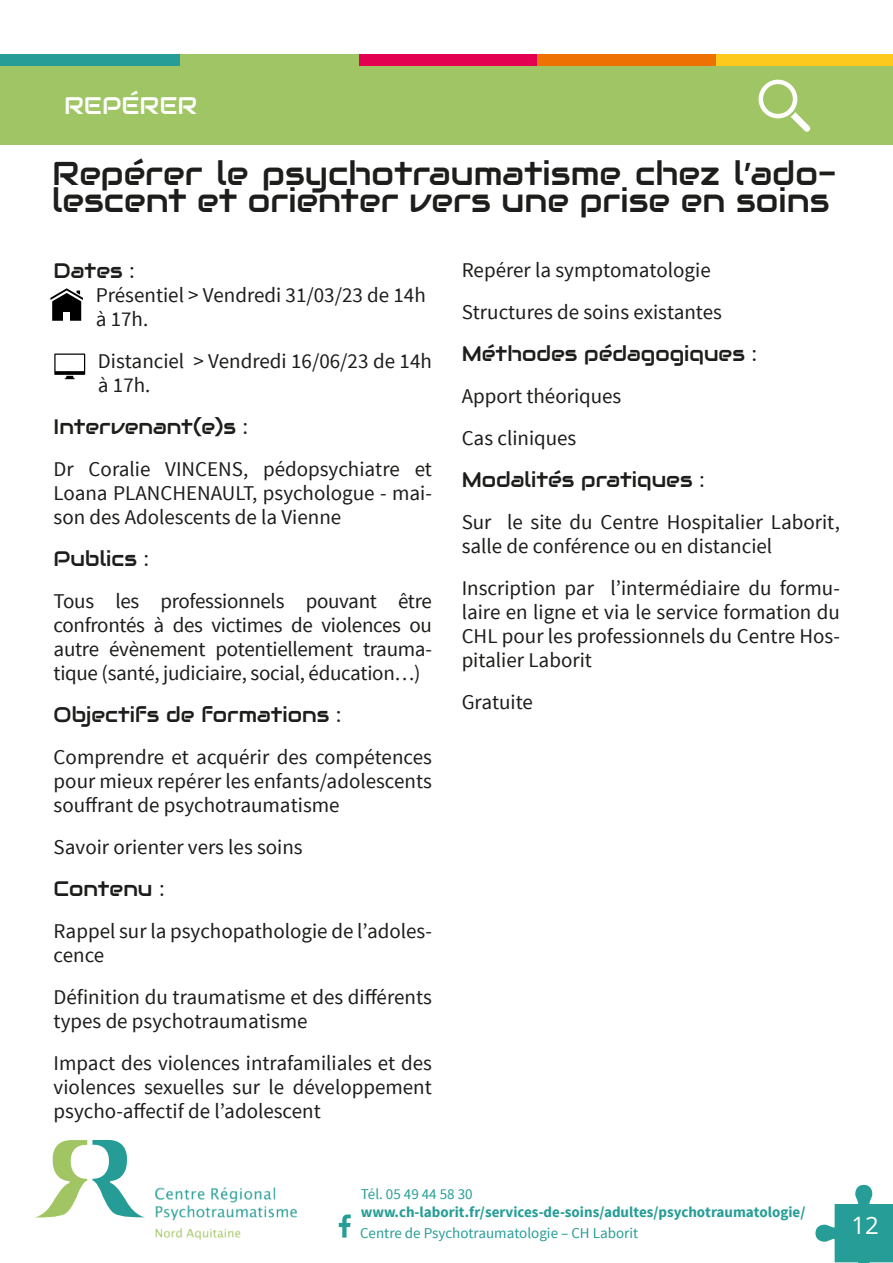
<style>
.page{position:relative;width:893px;height:1263px;background:#fff}
.page>*{position:absolute;margin:0;border:0;box-sizing:border-box;transform-origin:0 0}
.t1{font:33px/27px "Audiowide";color:#1d1d1b}
.t2{font:24px "Audiowide";color:#fff}
.t3{font:24px "Open Sans";color:#fff}
.t4{font:21px/24px "Source Sans Pro";color:#1d1d1b}
.t5{font:21px "Audiowide";color:#1d1d1b}
.t6{font:700 15px "Source Sans Pro";color:#269d96}
.t7{font:15px "Source Sans Pro";color:#269d96}
</style>
<div class="page">
<div style="left:0;top:65px;width:893px;height:80px;background:#a0c564"></div>
<svg style="left:759px;top:80px;width:51px;height:52px"></svg>
<svg style="left:815px;top:1184px;width:78px;height:79px"></svg>
<div style="left:537px;top:54px;width:179px;height:11px;background:#ed7103"></div>
<div style="left:716px;top:54px;width:177px;height:12px;background:#fdc91c"></div>
<div style="left:359px;top:54px;width:178px;height:11px;background:#e40051"></div>
<div style="left:180px;top:54px;width:179px;height:11px;background:#a0c564"></div>
<div style="left:0;top:54px;width:180px;height:12px;background:#269d96"></div>
<svg style="left:35px;top:1140px;width:110px;height:78px"></svg>
<svg style="left:339px;top:1214px;width:12px;height:23px"></svg>
<img style="left:156px;top:1188px;width:140px;height:52px">
<svg style="left:50px;top:288px;width:33px;height:33px"></svg>
<div style="left:64px;top:312px;width:6px;height:9px;background:#fff"></div>
<svg style="left:54px;top:353px;width:31px;height:26px"></svg>
<p class="t2" style="left:64px;top:90px;width:135px">REPÉRER</p>
<h1 class="t1" style="left:52px;top:160px;width:786px">Repérer le psychotraumatisme chez l’ado&shy;lescent et orienter vers une prise en soins</h1>
<p class="t5" style="left:54px;top:257px;width:82px">Dates :</p>
<p class="t4" style="left:96px;top:284px;width:332px">Présentiel &gt; Vendredi 31/03/23 de 14h à 17h.</p>
<p class="t4" style="left:98px;top:350px;width:335px">Distanciel &gt; Vendredi 16/06/23 de 14h à 17h.</p>
<p class="t5" style="left:54px;top:413px;width:196px">Intervenant(e)s :</p>
<p class="t4" style="left:54px;top:458px;width:380px;text-align:justify">Dr Coralie VINCENS, pédopsychiatre et Loana PLANCHENAULT, psychologue - mai&shy;son des Adolescents de la Vienne</p>
<p class="t5" style="left:54px;top:545px;width:97px">Publics :</p>
<p class="t4" style="left:54px;top:590px;width:380px;text-align:justify">Tous les professionnels pouvant être confrontés à des victimes de violences ou autre évènement potentiellement trauma&shy;tique (santé, judiciaire, social, éducation…)</p>
<p class="t5" style="left:54px;top:701px;width:289px">Objectifs de formations :</p>
<p class="t4" style="left:54px;top:746px;width:380px;text-align:justify">Comprendre et acquérir des compétences pour mieux repérer les enfants/adolescents souffrant de psychotraumatisme</p>
<p class="t4" style="left:54px;top:836px;width:251px">Savoir orienter vers les soins</p>
<p class="t5" style="left:54px;top:875px;width:112px">Contenu :</p>
<p class="t4" style="left:54px;top:920px;width:380px">Rappel sur la psychopathologie de l’adoles&shy;cence</p>
<p class="t4" style="left:54px;top:986px;width:380px">Définition du traumatisme et des différents types de psychotraumatisme</p>
<p class="t4" style="left:54px;top:1052px;width:380px;text-align:justify">Impact des violences intrafamiliales et des violences sexuelles sur le développement psycho-affectif de l’adolescent</p>
<p class="t4" style="left:462px;top:251px;width:262px;line-height:42px">Repérer la symptomatologie<br>Structures de soins existantes</p>
<p class="t5" style="left:462px;top:340px;width:297px">Méthodes pédagogiques :</p>
<p class="t4" style="left:462px;top:377px;width:161px;line-height:42px">Apport théoriques<br>Cas cliniques</p>
<p class="t5" style="left:462px;top:466px;width:244px">Modalités pratiques :</p>
<p class="t4" style="left:462px;top:512px;width:380px">Sur le site du Centre Hospitalier Laborit, salle de conférence ou en distanciel</p>
<p class="t4" style="left:462px;top:578px;width:380px;text-align:justify">Inscription par l’intermédiaire du formu&shy;laire en ligne et via le service formation du CHL pour les professionnels du Centre Hos&shy;pitalier Laborit</p>
<p class="t4" style="left:462px;top:692px;width:73px">Gratuite</p>
<p class="t7" style="left:361px;top:1188px;width:113px">Tél. 05 49 44 58 30</p>
<p class="t6" style="left:361px;top:1206px;width:446px">www.ch-laborit.fr/services-de-soins/adultes/psychotraumatologie/</p>
<p class="t7" style="left:360px;top:1226px;width:280px">Centre de Psychotraumatologie – CH Laborit</p>
<p class="t3" style="left:851px;top:1216px;width:29px">12</p>
</div>
